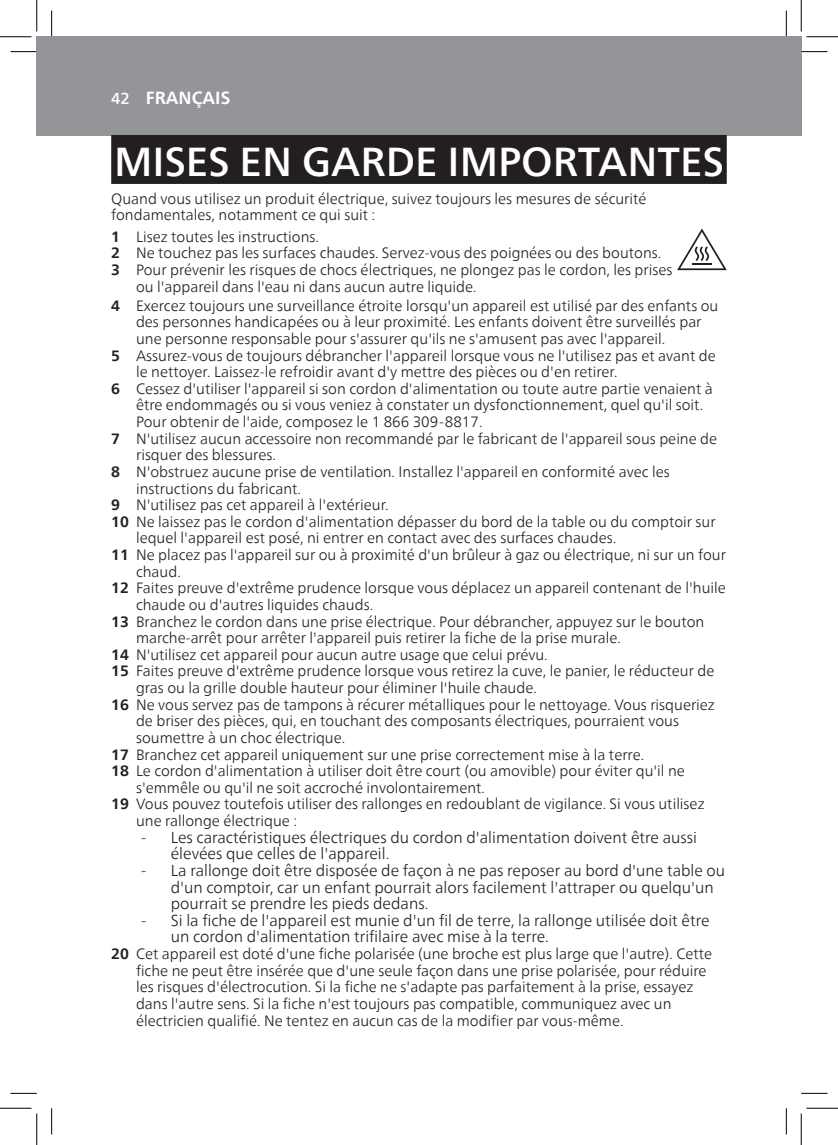
<style>
.page{position:relative;width:838px;height:1145px;background:#fff}
.page>*{position:absolute;margin:0;border:0;box-sizing:border-box;transform-origin:0 0}
.Safety{font:500 40.25px "Neue Frutiger World";color:#fff}
.t1{font:700 17.5px "Neue Frutiger World";color:#fff}
.t2{font:300 15.75px/16.6px "Neue Frutiger World";color:#231f20}
.body{font:300 14.88px/16.6px "Neue Frutiger World";color:#231f20}
.s1{font-weight:500;font-size:15.75px}
.s2{font-weight:700}
</style>
<div class="page">
<div style="left:37px;top:37px;width:764px;height:99px;background:#939598"></div>
<div style="left:111px;top:135px;width:615px;height:49px;background:#231f20"></div>
<svg style="left:677px;top:229px;width:49px;height:41px"></svg>
<hr style="left:691px;top:263px;width:20px;height:2px;background:#231f20">
<svg style="left:10px;top:51px;width:27px;height:1px"></svg>
<svg style="left:801px;top:51px;width:26px;height:1px"></svg>
<svg style="left:10px;top:1093px;width:27px;height:1px"></svg>
<svg style="left:801px;top:1093px;width:26px;height:1px"></svg>
<svg style="left:51px;top:10px;width:1px;height:27px"></svg>
<svg style="left:51px;top:1108px;width:1px;height:26px"></svg>
<svg style="left:786px;top:10px;width:1px;height:27px"></svg>
<svg style="left:786px;top:1108px;width:1px;height:26px"></svg>
<hr style="left:0;top:36px;width:32px;height:1px;background:#000">
<hr style="left:806px;top:36px;width:31px;height:1px;background:#000">
<hr style="left:0;top:1108px;width:32px;height:1px;background:#000">
<hr style="left:806px;top:1108px;width:31px;height:1px;background:#000">
<hr style="left:36px;top:0;width:1px;height:31px;background:#000">
<hr style="left:36px;top:1113px;width:1px;height:32px;background:#000">
<hr style="left:800px;top:0;width:1px;height:31px;background:#000">
<hr style="left:800px;top:1113px;width:1px;height:32px;background:#000">
<p class="t1" style="left:111px;top:83px;width:120px"><span class="s1">42</span> FRANÇAIS</p>
<p class="Safety" style="left:114px;top:128px;width:611px">MISES EN GARDE IMPORTANTES</p>
<p class="body" style="left:111px;top:190px;width:537px">Quand vous utilisez un produit électrique, suivez toujours les mesures de sécurité fondamentales, notamment ce qui suit :</p>
<p class="body" style="left:111px;top:228px;width:209px"><span class="s2">1</span> Lisez toutes les instructions.</p>
<p class="body" style="left:111px;top:245px;width:551px"><span class="s2">2</span> Ne touchez pas les surfaces chaudes. Servez-vous des poignées ou des boutons.</p>
<p class="body" style="left:136px;top:262px;width:538px;text-indent:-25px"><span class="s2">3</span> Pour prévenir les risques de chocs électriques, ne plongez pas le cordon, les prises ou l'appareil dans l'eau ni dans aucun autre liquide.</p>
<p class="body" style="left:136px;top:297px;width:583px;text-indent:-25px"><span class="s2">4</span> Exercez toujours une surveillance étroite lorsqu'un appareil est utilisé par des enfants ou des personnes handicapées ou à leur proximité. Les enfants doivent être surveillés par une personne responsable pour s'assurer qu'ils ne s'amusent pas avec l'appareil.</p>
<p class="body" style="left:136px;top:347px;width:581px;text-indent:-25px"><span class="s2">5</span> Assurez-vous de toujours débrancher l'appareil lorsque vous ne l'utilisez pas et avant de le nettoyer. Laissez-le refroidir avant d'y mettre des pièces ou d'en retirer.</p>
<p class="body" style="left:136px;top:380px;width:578px;text-indent:-25px"><span class="s2">6</span> Cessez d'utiliser l'appareil si son cordon d'alimentation ou toute autre partie venaient à être endommagés ou si vous veniez à constater un dysfonctionnement, quel qu'il soit.<br>Pour obtenir de l'aide, composez le 1 866 309-8817.</p>
<p class="body" style="left:136px;top:430px;width:582px;text-indent:-25px"><span class="s2">7</span> N'utilisez aucun accessoire non recommandé par le fabricant de l'appareil sous peine de risquer des blessures.</p>
<p class="body" style="left:136px;top:464px;width:535px;text-indent:-25px"><span class="s2">8</span> N'obstruez aucune prise de ventilation. Installez l'appareil en conformité avec les instructions du fabricant.</p>
<p class="body" style="left:111px;top:497px;width:279px"><span class="s2">9</span> N'utilisez pas cet appareil à l'extérieur.</p>
<p class="body" style="left:136px;top:513px;width:581px;text-indent:-25px"><span class="s2">10</span> Ne laissez pas le cordon d'alimentation dépasser du bord de la table ou du comptoir sur lequel l'appareil est posé, ni entrer en contact avec des surfaces chaudes.</p>
<p class="body" style="left:136px;top:547px;width:591px;text-indent:-25px"><span class="s2">11</span> Ne placez pas l'appareil sur ou à proximité d'un brûleur à gaz ou électrique, ni sur un four chaud.</p>
<p class="body" style="left:136px;top:580px;width:591px;text-indent:-25px"><span class="s2">12</span> Faites preuve d'extrême prudence lorsque vous déplacez un appareil contenant de l'huile chaude ou d'autres liquides chauds.</p>
<p class="body" style="left:136px;top:613px;width:569px;text-indent:-25px"><span class="s2">13</span> Branchez le cordon dans une prise électrique. Pour débrancher, appuyez sur le bouton marche-arrêt pour arrêter l'appareil puis retirer la fiche de la prise murale.</p>
<p class="body" style="left:111px;top:646px;width:438px"><span class="s2">14</span> N'utilisez cet appareil pour aucun autre usage que celui prévu.</p>
<p class="body" style="left:136px;top:663px;width:579px;text-indent:-25px"><span class="s2">15</span> Faites preuve d'extrême prudence lorsque vous retirez la cuve, le panier, le réducteur de gras ou la grille double hauteur pour éliminer l'huile chaude.</p>
<p class="body" style="left:136px;top:696px;width:580px;text-indent:-25px"><span class="s2">16</span> Ne vous servez pas de tampons à récurer métalliques pour le nettoyage. Vous risqueriez de briser des pièces, qui, en touchant des composants électriques, pourraient vous soumettre à un choc électrique.</p>
<p class="body" style="left:111px;top:746px;width:534px"><span class="s2">17</span> Branchez cet appareil uniquement sur une prise correctement mise à la terre.</p>
<p class="body" style="left:136px;top:763px;width:550px;text-indent:-25px"><span class="s2">18</span> Le cordon d'alimentation à utiliser doit être court (ou amovible) pour éviter qu'il ne s'emmêle ou qu'il ne soit accroché involontairement.</p>
<p class="body" style="left:136px;top:796px;width:570px;text-indent:-25px"><span class="s2">19</span> Vous pouvez toutefois utiliser des rallonges en redoublant de vigilance. Si vous utilisez une rallonge électrique :</p>
<p class="t2" style="left:171px;top:829px;width:527px;text-indent:-30px">- Les caractéristiques électriques du cordon d'alimentation doivent être aussi élevées que celles de l'appareil.</p>
<p class="t2" style="left:171px;top:862px;width:556px;text-indent:-30px">- La rallonge doit être disposée de façon à ne pas reposer au bord d'une table ou d'un comptoir, car un enfant pourrait alors facilement l'attraper ou quelqu'un pourrait se prendre les pieds dedans.</p>
<p class="t2" style="left:171px;top:912px;width:540px;text-indent:-30px">- Si la fiche de l'appareil est munie d'un fil de terre, la rallonge utilisée doit être un cordon d'alimentation trifilaire avec mise à la terre.</p>
<p class="body" style="left:136px;top:946px;width:577px;text-indent:-25px"><span class="s2">20</span> Cet appareil est doté d'une fiche polarisée (une broche est plus large que l'autre). Cette fiche ne peut être insérée que d'une seule façon dans une prise polarisée, pour réduire les risques d'électrocution. Si la fiche ne s'adapte pas parfaitement à la prise, essayez dans l'autre sens. Si la fiche n'est toujours pas compatible, communiquez avec un électricien qualifié. Ne tentez en aucun cas de la modifier par vous-même.</p>
</div>
